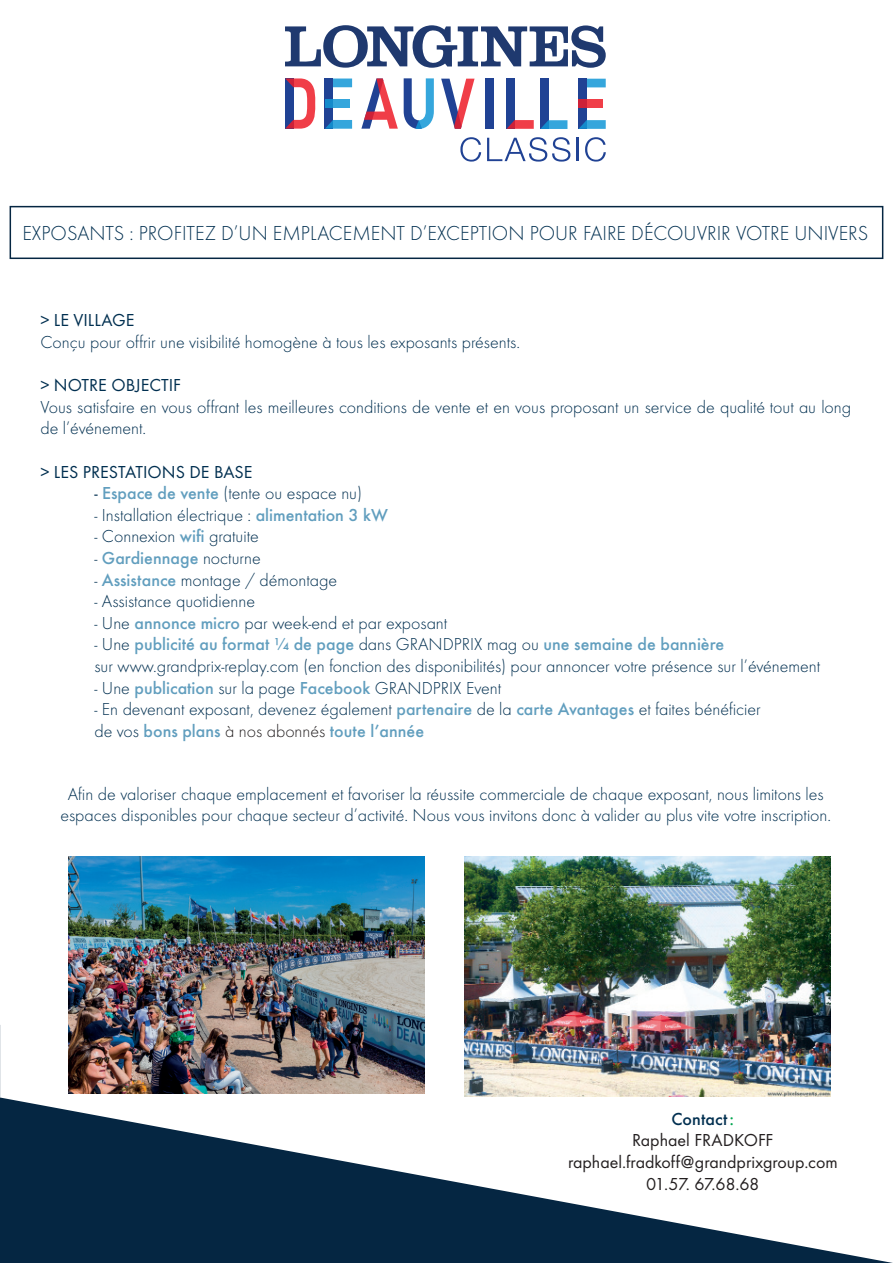
<style>
.page{position:relative;width:893px;height:1263px;background:#fff}
.page>*{position:absolute;margin:0;border:0;box-sizing:border-box;transform-origin:0 0}
.t1{font:300 21px "Futura T";color:#002f50}
.t2{font:300 18px/21.6px "Futura T";color:#002f50}
.t3{font:18px/21.6px "Futura T";letter-spacing:-.005em;color:#231f20;text-align:center}
.t4{font:18px "Futura T";color:#002f50}
.t5{font:500 18px "Futura T";color:#619ebe}
.s1{font-weight:400}
.s2{font-weight:500;color:#619ebe}
.s3{font-weight:300;color:#002f50}
.s4{color:#231f20}
.s5{font-weight:500;color:#002f50}
.s6{font-weight:500;color:#00a54f}
</style>
<div class="page">
<svg style="left:0;top:1025px;width:893px;height:238px"></svg>
<div style="left:10px;top:206px;width:873px;height:53px;border:2px solid #052642"></div>
<img style="left:69px;top:857px;width:356px;height:237px">
<img style="left:465px;top:857px;width:365px;height:239px">
<svg style="left:285px;top:25px;width:321px;height:43px"></svg>
<svg style="left:333px;top:79px;width:19px;height:8px"></svg>
<svg style="left:587px;top:79px;width:19px;height:8px"></svg>
<svg style="left:460px;top:137px;width:21px;height:25px"></svg>
<svg style="left:487px;top:137px;width:83px;height:25px"></svg>
<hr style="left:577px;top:138px;width:2px;height:23px;background:#204294">
<svg style="left:585px;top:137px;width:21px;height:25px"></svg>
<div style="left:507px;top:79px;width:8px;height:50px;background:#204294"></div>
<div style="left:540px;top:79px;width:8px;height:50px;background:#204294"></div>
<div style="left:325px;top:79px;width:8px;height:50px;background:#204294"></div>
<div style="left:485px;top:78px;width:9px;height:51px;background:#204294"></div>
<div style="left:579px;top:79px;width:8px;height:50px;background:#204294"></div>
<svg style="left:540px;top:120px;width:27px;height:9px"></svg>
<svg style="left:325px;top:120px;width:27px;height:9px"></svg>
<svg style="left:325px;top:99px;width:24px;height:9px"></svg>
<svg style="left:579px;top:120px;width:27px;height:9px"></svg>
<svg style="left:404px;top:78px;width:30px;height:51px"></svg>
<svg style="left:361px;top:78px;width:37px;height:51px"></svg>
<svg style="left:507px;top:120px;width:27px;height:9px"></svg>
<svg style="left:285px;top:78px;width:30px;height:51px"></svg>
<svg style="left:441px;top:79px;width:34px;height:50px"></svg>
<svg style="left:578px;top:99px;width:25px;height:9px"></svg>
<p class="t1" style="left:22px;top:221px;width:847px">EXPOSANTS : PROFITEZ D’UN EMPLACEMENT D’EXCEPTION POUR FAIRE DÉCOUVRIR VOTRE UNIVERS</p>
<p class="t4" style="left:40px;top:310px;width:96px">&gt; LE VILLAGE</p>
<p class="t2" style="left:40px;top:331px;width:481px">Conçu pour offrir une visibilité homogène à tous les exposants présents.</p>
<p class="t4" style="left:40px;top:375px;width:142px">&gt; NOTRE OBJECTIF</p>
<p class="t2" style="left:40px;top:396px;width:812px">Vous satisfaire en vous offrant les meilleures conditions de vente et en vous proposant un service de qualité́tout au long de l’événement.</p>
<p class="t4" style="left:40px;top:461px;width:214px">&gt; LES PRESTATIONS DE BASE</p>
<p class="t2" style="left:94px;top:482px;width:269px"><span class="s1">-</span> <span class="s2">Espace de vente</span> (tente ou espace nu)</p>
<p class="t2" style="left:94px;top:504px;width:295px">- Installation électrique : <span class="s2">alimentation 3 kW</span></p>
<p class="t2" style="left:94px;top:525px;width:166px">- Connexion <span class="s2">wifi</span> gratuite</p>
<p class="t5" style="left:94px;top:547px;width:168px"><span class="s3">-</span> Gardiennage <span class="s3">nocturne</span></p>
<p class="t2" style="left:94px;top:569px;width:244px">- <span class="s2">Assistance</span> montage / démontage</p>
<p class="t2" style="left:94px;top:590px;width:162px">- Assistance quotidienne</p>
<p class="t2" style="left:94px;top:612px;width:354px">- Une <span class="s2">annonce micro</span> par week-end et par exposant</p>
<p class="t2" style="left:94px;top:633px;width:727px">- Une <span class="s2">publicité au format ¼ de page</span> dans GRANDPRIX mag ou <span class="s2">une semaine de bannière<br></span>sur www.grandprix-replay.com (en fonction des disponibilités) pour annoncer votre présence sur l’événement</p>
<p class="t2" style="left:94px;top:677px;width:408px">- Une <span class="s2">publication</span> sur la page <span class="s2">Facebook</span> GRANDPRIX Event</p>
<p class="t2" style="left:94px;top:698px;width:668px">- En devenant exposant, devenez également <span class="s2">partenaire</span> de la <span class="s2">carte Avantages</span> et faites bénéficier de vos <span class="s2">bons plans</span> <span class="s4">à nos abonnés</span> <span class="s2">toute l’année</span></p>
<p class="t2" style="left:60px;top:783px;width:772px;line-height:21px;text-align:center">Afin de valoriser chaque emplacement et favoriser la réussite commerciale de chaque exposant, nous limitons les espaces disponibles pour chaque secteur d’activité. Nous vous invitons donc à valider au plus vite votre inscription.</p>
<p class="t3" style="left:568px;top:1108px;width:271px"><span class="s5">Contact</span><span class="s6">:<br></span>Raphael FRADKOFF raphael.fradkoff@grandprixgroup.com<br>01.57. 67.68.68</p>
</div>
